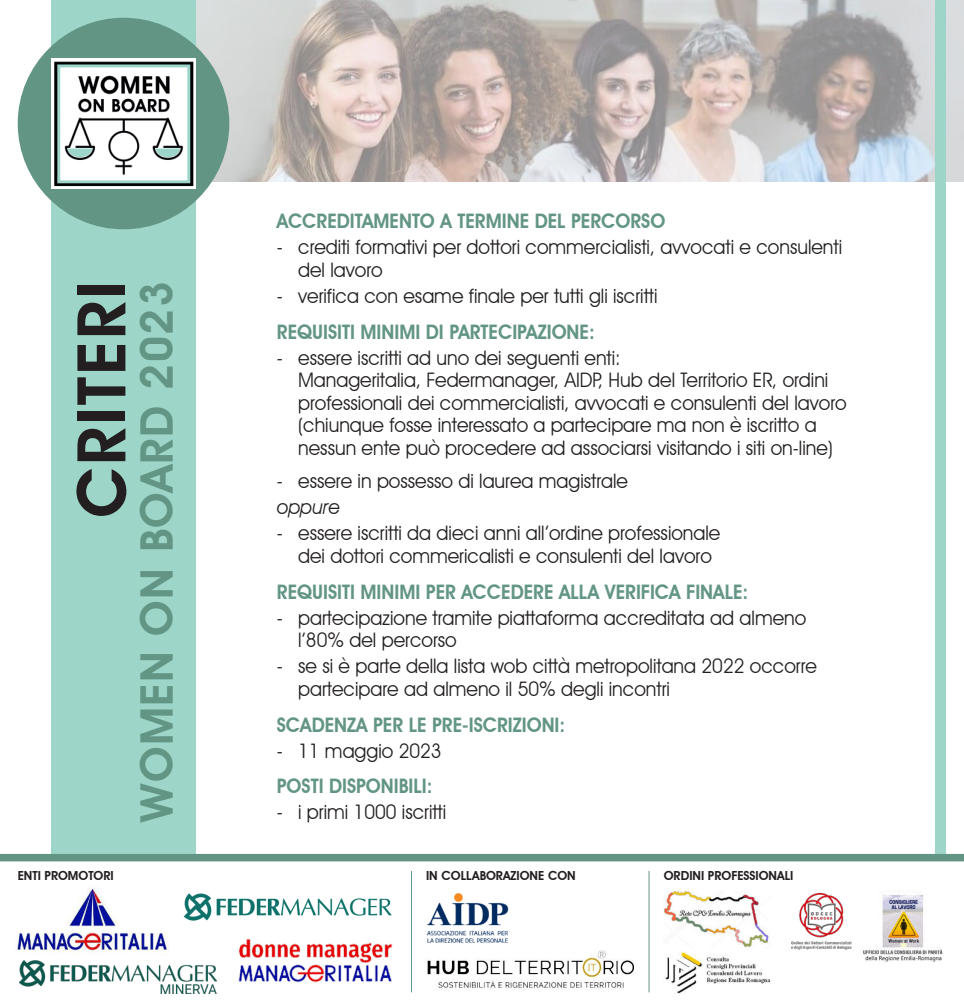
<style>
.page{position:relative;width:964px;height:1003px;background:#fff}
.page>*{position:absolute;margin:0;border:0;box-sizing:border-box;transform-origin:0 0}
.t1{font:600 67.5px "Avant Garde IT Cby BT";letter-spacing:.03em;color:#231f20}
.t2{font:600 45px "Avant Garde IT Cby BT";letter-spacing:.03em;color:#629584}
.t3{font:20px/22.5px "Avant Garde IT Cby BT";color:#231f20;scale:.95 1}
.t4{font:600 20px "Avant Garde IT Cby BT";color:#629584;scale:.95 1}
.t5{font:italic 20px "Avant Garde IT Cby BT";color:#231f20;scale:.95 1}
.t6{font:600 12.5px "Avant Garde IT Cby BT";color:#231f20}
</style>
<div class="page">
<img style="left:196px;top:0;width:768px;height:182px">
<div style="left:51px;top:0;width:145px;height:1003px;background:#9dd6c8"></div>
<div style="left:18px;top:18px;width:211px;height:211px;background:#629584;border-radius:50%"></div>
<img style="left:51px;top:58px;width:145px;height:131px">
<div style="left:935px;top:0;width:11px;height:1003px;background:#9dd6c8"></div>
<div style="left:0;top:857px;width:964px;height:146px;background:#fff"></div>
<img style="left:427px;top:950px;width:207px;height:38px">
<img style="left:427px;top:892px;width:82px;height:51px">
<div style="left:0;top:854px;width:964px;height:7px;background:#629584"></div>
<img style="left:664px;top:891px;width:106px;height:58px">
<img style="left:665px;top:952px;width:106px;height:42px">
<img style="left:791px;top:892px;width:60px;height:58px">
<hr style="left:411px;top:871px;width:1px;height:121px;background:#629584">
<hr style="left:649px;top:871px;width:1px;height:121px;background:#629584">
<img style="left:863px;top:894px;width:80px;height:67px">
<img style="left:15px;top:886px;width:154px;height:67px">
<img style="left:183px;top:893px;width:209px;height:28px">
<img style="left:19px;top:960px;width:197px;height:33px">
<img style="left:238px;top:939px;width:155px;height:44px">
<h1 class="t1" style="left:73px;top:518px;width:238px;rotate:-90deg">CRITERI</h1>
<h2 class="t2" style="left:138px;top:821px;width:542px;rotate:-90deg">WOMEN ON BOARD 2023</h2>
<p class="t4" style="left:277px;top:213px;width:410px">ACCREDITAMENTO A TERMINE DEL PERCORSO</p>
<p class="t3" style="left:298px;top:238px;width:574px;text-indent:-21px">- crediti formativi per dottori commercialisti, avvocati e consulenti del lavoro</p>
<p class="t3" style="left:277px;top:286px;width:402px">- verifica con esame finale per tutti gli iscritti</p>
<p class="t4" style="left:277px;top:323px;width:336px">REQUISITI MINIMI DI PARTECIPAZIONE:</p>
<p class="t3" style="left:298px;top:348px;width:579px;text-indent:-21px">- essere iscritti ad uno dei seguenti enti:<br>Manageritalia, Federmanager, AIDP, Hub del Territorio ER, ordini professionali dei commercialisti, avvocati e consulenti del lavoro (chiunque fosse interessato a partecipare ma non è iscritto a nessun ente può procedere ad associarsi visitando i siti on-line)</p>
<p class="t3" style="left:277px;top:471px;width:371px">- essere in possesso di laurea magistrale</p>
<p class="t5" style="left:277px;top:500px;width:68px">oppure</p>
<p class="t3" style="left:298px;top:523px;width:446px;text-indent:-21px">- essere iscritti da dieci anni all’ordine professionale dei dottori commericalisti e consulenti del lavoro</p>
<p class="t4" style="left:277px;top:583px;width:498px">REQUISITI MINIMI PER ACCEDERE ALLA VERIFICA FINALE:</p>
<p class="t3" style="left:298px;top:608px;width:536px;text-indent:-21px">- partecipazione tramite piattaforma accreditata ad almeno l’80% del percorso</p>
<p class="t3" style="left:298px;top:656px;width:548px;text-indent:-21px">- se si è parte della lista wob città metropolitana 2022 occorre partecipare ad almeno il 50% degli incontri</p>
<p class="t4" style="left:277px;top:716px;width:305px">SCADENZA PER LE PRE-ISCRIZIONI:</p>
<p class="t3" style="left:277px;top:740px;width:175px">- 11 maggio 2023</p>
<p class="t4" style="left:277px;top:778px;width:165px">POSTI DISPONIBILI:</p>
<p class="t3" style="left:277px;top:802px;width:180px">- i primi 1000 iscritti</p>
<p class="t6" style="left:18px;top:871px;width:98px">ENTI PROMOTORI</p>
<p class="t6" style="left:426px;top:871px;width:151px">IN COLLABORAZIONE CON</p>
<p class="t6" style="left:664px;top:871px;width:131px">ORDINI PROFESSIONALI</p>
</div>
